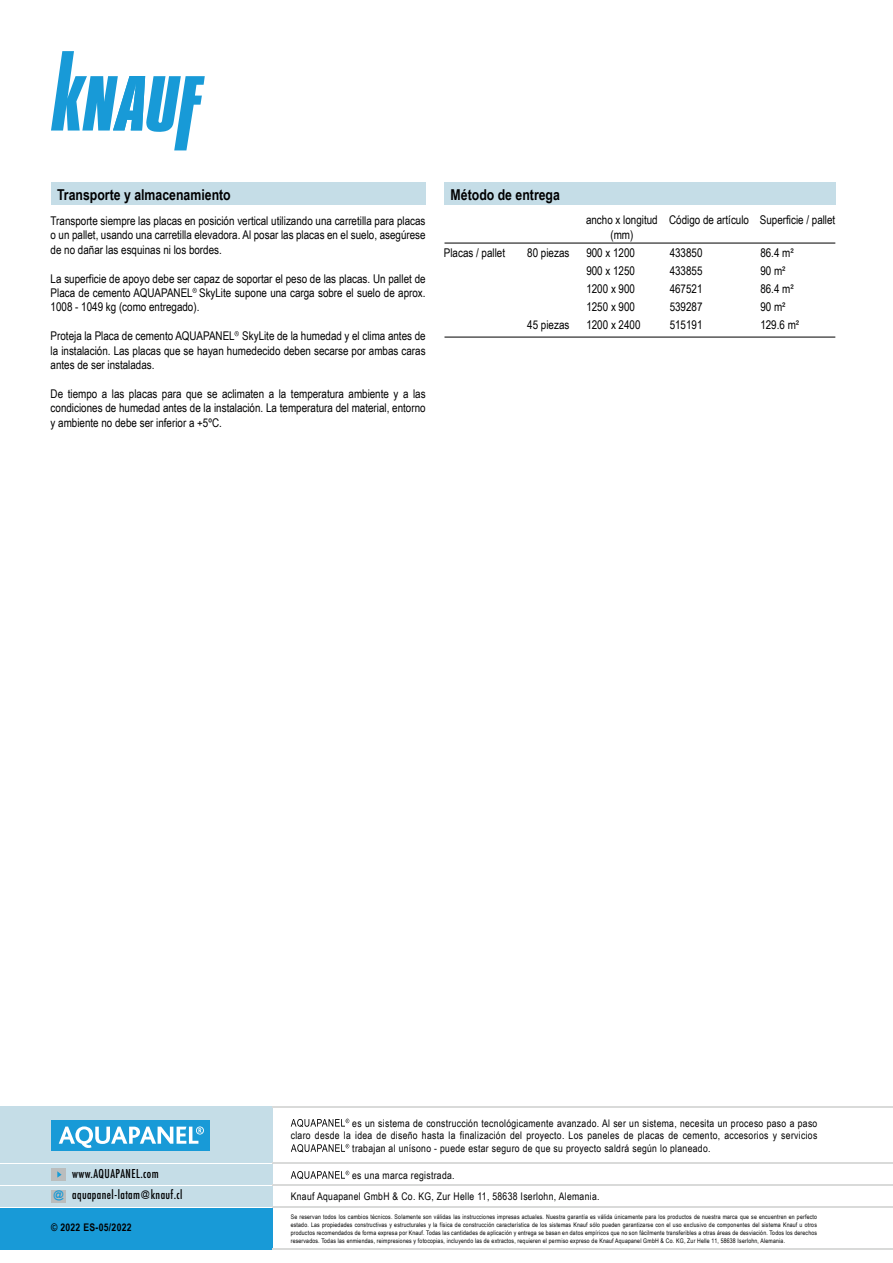
<style>
.page{position:relative;width:893px;height:1263px;background:#fff}
.page>*{position:absolute;margin:0;border:0;box-sizing:border-box;transform-origin:0 0}
.t1{font:700 15px "Arial Narrow";color:#000001}
.t2{font:500 13.5px/21.3px "Futura PT Cond";letter-spacing:.025em;color:#000001}
.t3{font:12px/18px "Arial Narrow";color:#000001;text-align:justify}
.t4{font:10.5px/12.6px "Arial Narrow";letter-spacing:.03em;color:#000001;text-align:justify}
.t5{font:700 10.5px "Arial Narrow";letter-spacing:.03em;color:#000001}
.t6{font:700 10.5px "Arial";color:#189ad7}
.t7{font:9px "Arial";color:#000001}
.t8{font:6.3px/8.2px "Arial Narrow";letter-spacing:.03em;color:#000001;text-align:justify}
.s1{color:#fff}
</style>
<div class="page">
<div style="left:0;top:1106px;width:272px;height:57px;background:#c5dde7"></div>
<div style="left:0;top:1164px;width:272px;height:20px;background:#c5dde7"></div>
<div style="left:0;top:1186px;width:272px;height:20px;background:#c5dde7"></div>
<div style="left:0;top:1208px;width:272px;height:41px;background:#189ad7"></div>
<div style="left:51px;top:1168px;width:15px;height:13px;background:#babdbd"></div>
<svg style="left:57px;top:1171px;width:5px;height:6px"></svg>
<div style="left:51px;top:1189px;width:15px;height:13px;background:#babdbd"></div>
<div style="left:51px;top:1120px;width:158px;height:31px;background:#189ad7"></div>
<svg style="left:59px;top:1126px;width:145px;height:22px"></svg>
<svg style="left:51px;top:51px;width:154px;height:99px"></svg>
<div style="left:51px;top:183px;width:375px;height:22px;background:#c5dde7"></div>
<div style="left:444px;top:183px;width:392px;height:22px;background:#c5dde7"></div>
<hr style="left:444px;top:243px;width:391px;height:1px;background:#000001">
<hr style="left:444px;top:337px;width:391px;height:1px;background:#000001">
<svg style="left:291px;top:1119px;width:58px;height:8px"></svg>
<svg style="left:291px;top:1171px;width:58px;height:8px"></svg>
<svg style="left:291px;top:1144px;width:58px;height:8px"></svg>
<hr style="left:272px;top:1106px;width:621px;height:2px;background:#d9dad9">
<hr style="left:272px;top:1163px;width:621px;height:1px;background:#d9dad9">
<hr style="left:272px;top:1184px;width:621px;height:2px;background:#d9dad9">
<hr style="left:272px;top:1206px;width:621px;height:2px;background:#d9dad9">
<hr style="left:272px;top:1248px;width:621px;height:1px;background:#d9dad9">
<svg style="left:193px;top:288px;width:4px;height:5px"></svg>
<svg style="left:235px;top:331px;width:4px;height:5px"></svg>
<p class="t1" style="left:57px;top:183px;width:175px">Transporte y almacenamiento</p>
<p class="t3" style="left:51px;top:213px;width:376px;line-height:14.4px">Transporte siempre las placas en posición vertical utilizando una carretilla para placas o un pallet, usando una carretilla elevadora. Al posar las placas en el suelo, asegúrese de no dañar las esquinas ni los bordes.</p>
<p class="t3" style="left:51px;top:271px;width:376px;line-height:14.4px">La superficie de apoyo debe ser capaz de soportar el peso de las placas. Un pallet de Placa de cemento AQUAPANEL SkyLite supone una carga sobre el suelo de aprox.<br>1008 - 1049 kg (como entregado).</p>
<p class="t3" style="left:51px;top:328px;width:376px;line-height:14.4px">Proteja la Placa de cemento AQUAPANEL SkyLite de la humedad y el clima antes de la instalación. Las placas que se hayan humedecido deben secarse por ambas caras antes de ser instaladas.</p>
<p class="t3" style="left:51px;top:386px;width:376px;line-height:14.4px">De tiempo a las placas para que se aclimaten a la temperatura ambiente y a las condiciones de humedad antes de la instalación. La temperatura del material, entorno y ambiente no debe ser inferior a +5ºC.</p>
<p class="t1" style="left:451px;top:183px;width:111px">Método de entrega</p>
<p class="t3" style="left:444px;top:243px;width:63px">Placas / pallet</p>
<p class="t3" style="left:527px;top:244px;width:44px">80 piezas</p>
<p class="t3" style="left:527px;top:316px;width:44px">45 piezas</p>
<p class="t3" style="left:586px;top:211px;width:73px">ancho x longitud</p>
<p class="t3" style="left:760px;top:211px;width:77px">Superficie / pallet</p>
<p class="t3" style="left:610px;top:225px;width:24px">(mm)</p>
<p class="t3" style="left:669px;top:211px;width:81px">Código de artículo</p>
<p class="t3" style="left:586px;top:244px;width:56px;text-align:left">900 x 1200<br>900 x 1250<br>1200 x 900<br>1250 x 900<br>1200 x 2400</p>
<p class="t3" style="left:670px;top:243px;width:34px">433850<br>433855<br>467521<br>539287<br>515191</p>
<p class="t3" style="left:760px;top:243px;width:40px;text-align:left">86.4 m²<br>90 m²<br>86.4 m²<br>90 m²<br>129.6 m²</p>
<p class="t6" style="left:53px;top:1187px;width:12px">@</p>
<p class="t2" style="left:72px;top:1162px;width:112px">www.AQUAPANEL.com aquapanel-latam knauf.cl</p>
<p class="t7" style="left:141px;top:1188px;width:11px">@</p>
<p class="t5" style="left:51px;top:1219px;width:82px">© 2022 ES-05/2022</p>
<p class="t4" style="left:291px;top:1116px;width:528px"><span class="s1">AQUAPANEL</span> es un sistema de construcción tecnológicamente avanzado. Al ser un sistema, necesita un proceso paso a paso claro desde la idea de diseño hasta la finalización del proyecto. Los paneles de placas de cemento, accesorios y servicios <span class="s1">AQUAPANEL</span> trabajan al unísono - puede estar seguro de que su proyecto saldrá según lo planeado.</p>
<p class="t4" style="left:291px;top:1164px;width:310px;line-height:21.6px;text-indent:61px">es una marca registrada.<br>Knauf Aquapanel GmbH &amp; Co. KG, Zur Helle 11, 58638 Iserlohn, Alemania.</p>
<p class="t8" style="left:291px;top:1212px;width:528px">Se reservan todos los cambios técnicos. Solamente son válidas las instrucciones impresas actuales. Nuestra garantía es válida únicamente para los productos de nuestra marca que se encuentren en perfecto estado. Las propiedades constructivas y estructurales y la física de construcción característica de los sistemas Knauf sólo pueden garantizarse con el uso exclusivo de componentes del sistema Knauf u otros productos recomendados de forma expresa por Knauf. Todas las cantidades de aplicación y entrega se basan en datos empíricos que no son fácilmente transferibles a otras áreas de desviación. Todos los derechos reservados. Todas las enmiendas, reimpresiones y fotocopias, incluyendo las de extractos, requieren el permiso expreso de Knauf Aquapanel GmbH &amp; Co. KG, Zur Helle 11, 58638 Iserlohn, Alemania.</p>
</div>
